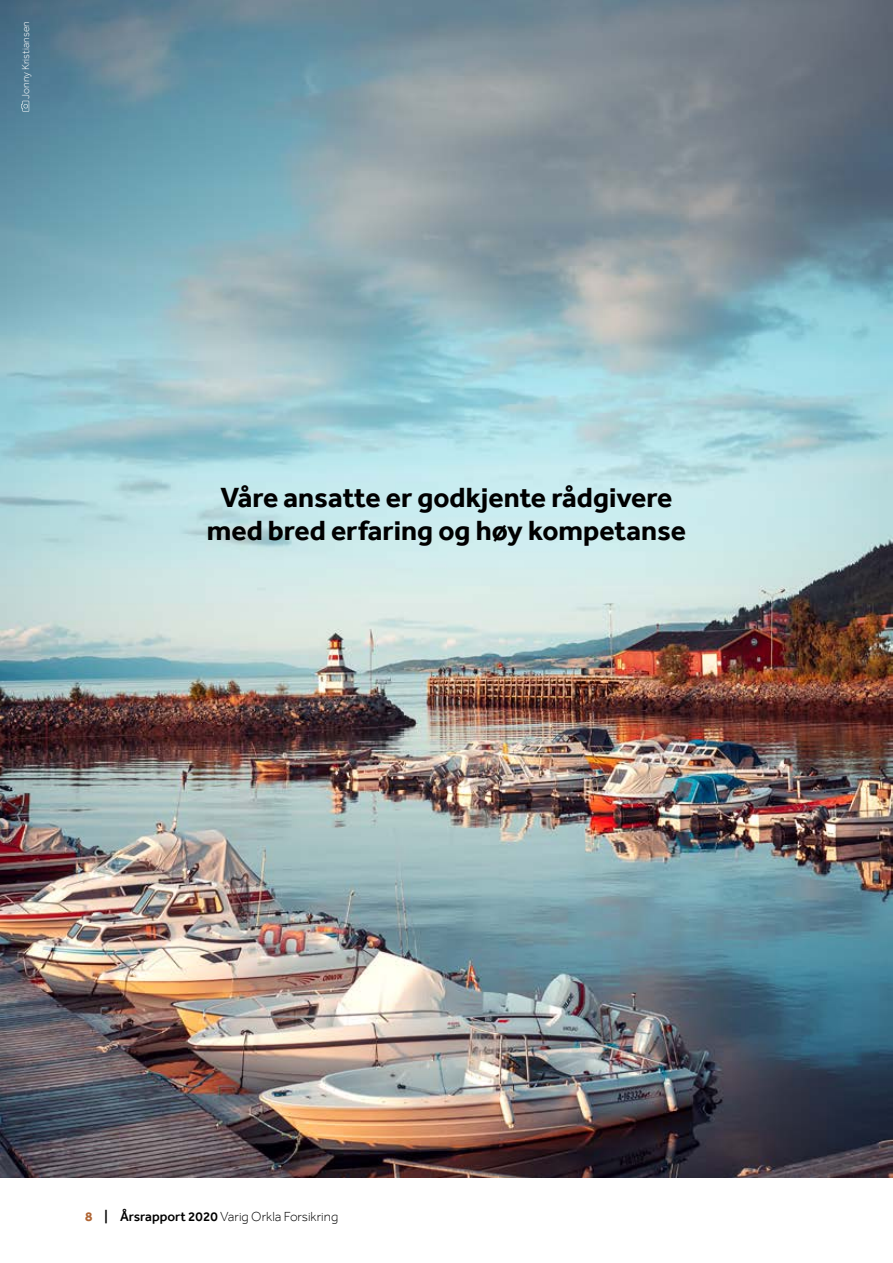
<style>
.page{position:relative;width:893px;height:1263px;background:#fff}
.page>*{position:absolute;margin:0;border:0;box-sizing:border-box;transform-origin:0 0}
.t1{font:700 28.5px/33px "Effra";color:#000;text-align:center}
.t2{font:300 13.5px "Effra";color:#000}
.t3{font:300 10.5px "Effra";color:#fff}
.s1{font-weight:700;color:#b06533}
.s2{font-weight:500}
</style>
<div class="page">
<img style="left:0;top:0;width:893px;height:1178px">
<svg style="left:21px;top:101px;width:8px;height:11px"></svg>
<p class="t3" style="left:19px;top:99px;width:79px;rotate:-90deg">Jonny Kristiansen</p>
<p class="t1" style="left:207px;top:481px;width:481px">Våre ansatte er godkjente rådgivere med bred erfaring og høy kompetanse</p>
<p class="t2" style="left:85px;top:1208px;width:255px"><span class="s1">8</span> <span class="s2">| Årsrapport 2020</span> Varig Orkla Forsikring</p>
</div>
